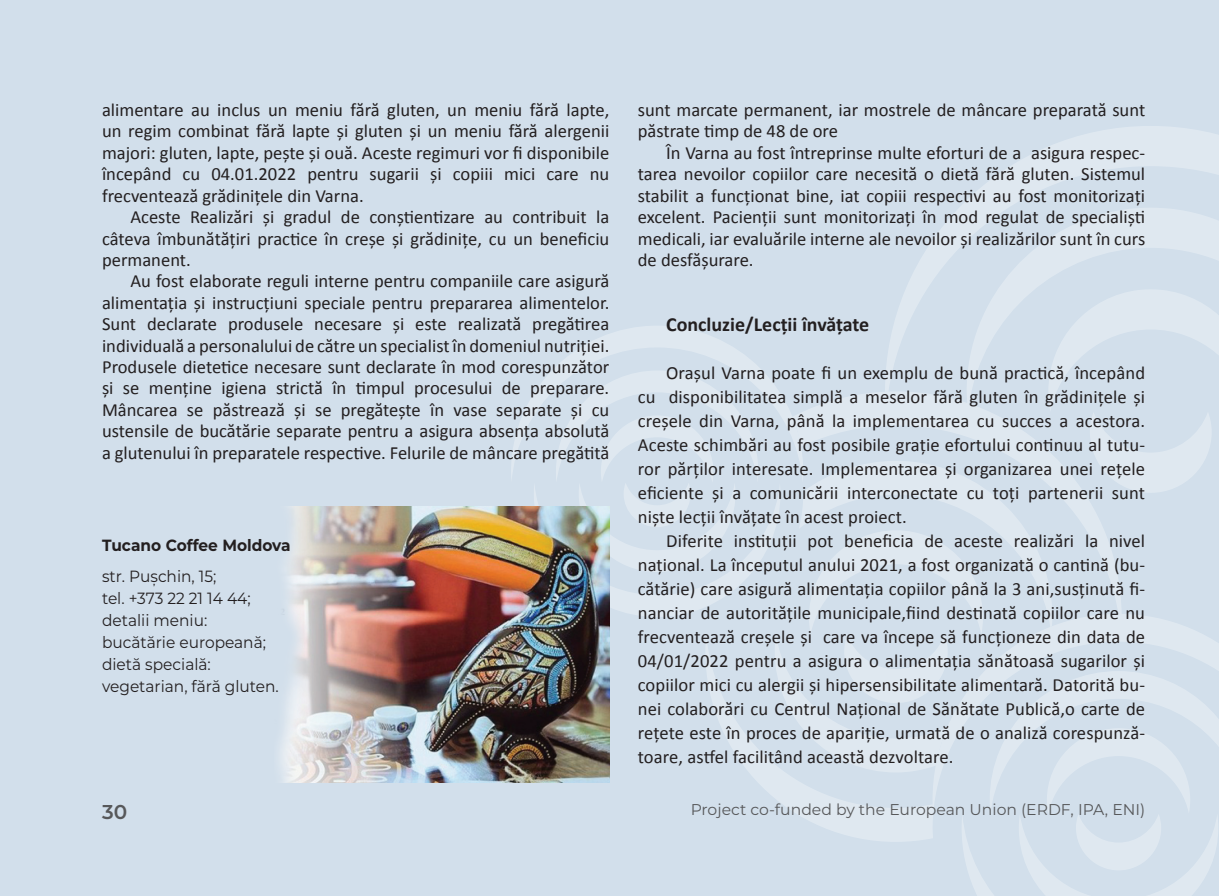
<style>
.page{position:relative;width:1219px;height:896px;background:#d2dfeb}
.page>*{position:absolute;margin:0;border:0;box-sizing:border-box;transform-origin:0 0}
.t1{font:700 20px "Calibri";color:#231f20}
.t2{font:600 20px "Montserrat";color:#57585a}
.t3{font:18.6px/21.4px "Calibri";color:#231f20;text-align:justify}
.t4{font:16.2px/22px "Montserrat";color:#231f20;scale:.95 1}
.t5{font:700 16.2px "Montserrat";color:#231f20;scale:.95 1}
.t6{font:15.6px "Montserrat";color:#57585a}
</style>
<div class="page">
<svg style="left:511px;top:395px;width:23px;height:82px"></svg>
<svg style="left:933px;top:772px;width:285px;height:124px"></svg>
<svg style="left:749px;top:772px;width:184px;height:70px"></svg>
<svg style="left:534px;top:326px;width:685px;height:446px"></svg>
<svg style="left:885px;top:126px;width:334px;height:285px"></svg>
<svg style="left:966px;top:208px;width:253px;height:203px"></svg>
<img style="left:280px;top:506px;width:329px;height:276px">
<p class="t3" style="left:102px;top:98px;width:509px">alimentare au inclus un meniu fără gluten, un meniu fără lapte, un regim combinat fără lapte și gluten și un meniu fără alergenii majori: gluten, lapte, pește și ouă. Aceste regimuri vor fi disponibile începând cu 04.01.2022 pentru sugarii și copiii mici care nu frecventează grădinițele din Varna.</p>
<p class="t3" style="left:102px;top:205px;width:509px;text-indent:28px">Aceste Realizări și gradul de conștientizare au contribuit la câteva îmbunătățiri practice în creșe și grădinițe, cu un beneficiu permanent.</p>
<p class="t3" style="left:102px;top:270px;width:509px;text-indent:28px">Au fost elaborate reguli interne pentru companiile care asigură alimentația și instrucțiuni speciale pentru prepararea alimentelor.<br>Sunt declarate produsele necesare și este realizată pregătirea individuală a personalului de către un specialist în domeniul nutriției.<br>Produsele dietetice necesare sunt declarate în mod corespunzător și se menține igiena strictă în timpul procesului de preparare.<br>Mâncarea se păstrează și se pregătește în vase separate și cu ustensile de bucătărie separate pentru a asigura absența absolută a glutenului în preparatele respective. Felurile de mâncare pregătită</p>
<p class="t5" style="left:102px;top:534px;width:200px">Tucano Coffee Moldova</p>
<p class="t4" style="left:102px;top:564px;width:188px">str. Pușchin, 15;<br>tel. +373 22 21 14 44; detalii meniu: bucătărie europeană; dietă specială: vegetarian, fără gluten.</p>
<p class="t3" style="left:638px;top:98px;width:509px">sunt marcate permanent, iar mostrele de mâncare preparată sunt păstrate timp de 48 de ore</p>
<p class="t3" style="left:638px;top:141px;width:509px;text-indent:28px">În Varna au fost întreprinse multe eforturi de a asigura respec&shy;tarea nevoilor copiilor care necesită o dietă fără gluten. Sistemul stabilit a funcționat bine, iat copiii respectivi au fost monitorizați excelent. Pacienții sunt monitorizați în mod regulat de specialiști medicali, iar evaluările interne ale nevoilor și realizărilor sunt în curs de desfășurare.</p>
<p class="t1" style="left:666px;top:312px;width:205px">Concluzie/Lecții învățate</p>
<p class="t3" style="left:638px;top:360px;width:509px;line-height:24px;text-indent:28px">Orașul Varna poate fi un exemplu de bună practică, începând cu disponibilitatea simplă a meselor fără gluten în grădinițele și creșele din Varna, până la implementarea cu succes a acestora.<br>Aceste schimbări au fost posibile grație efortului continuu al tutu&shy;ror părților interesate. Implementarea și organizarea unei rețele eficiente și a comunicării interconectate cu toți partenerii sunt niște lecții învățate în acest proiect.</p>
<p class="t3" style="left:638px;top:528px;width:509px;line-height:24px;text-indent:28px">Diferite instituții pot beneficia de aceste realizări la nivel național. La începutul anului 2021, a fost organizată o cantină (bu&shy;cătărie) care asigură alimentația copiilor până la 3 ani,susținută fi&shy;nanciar de autoritățile municipale,fiind destinată copiilor care nu frecventează creșele și care va începe să funcționeze din data de 04/01/2022 pentru a asigura o alimentația sănătoasă sugarilor și copiilor mici cu alergii și hipersensibilitate alimentară. Datorită bu&shy;nei colaborări cu Centrul Național de Sănătate Publică,o carte de rețete este în proces de apariție, urmată de o analiză corespunză&shy;toare, astfel facilitând această dezvoltare.</p>
<p class="t2" style="left:102px;top:797px;width:27px">30</p>
<p class="t6" style="left:691px;top:798px;width:456px">Project co-funded by the European Union (ERDF, IPA, ENI)</p>
</div>
